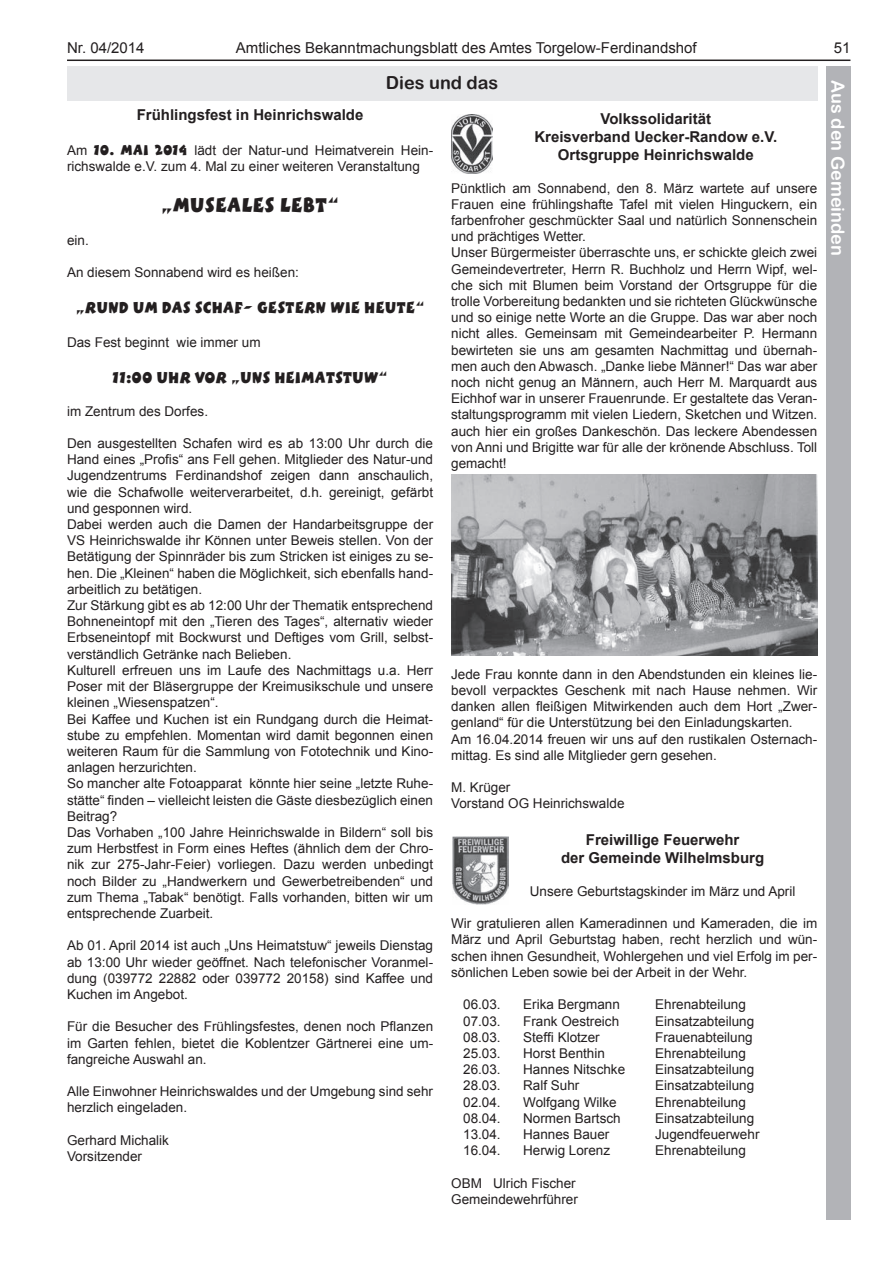
<style>
.page{position:relative;width:893px;height:1263px;background:#fff}
.page>*{position:absolute;margin:0;border:0;box-sizing:border-box;transform-origin:0 0}
.t1{font:21px "Boink Let Plain";color:#231f20}
.t2{font:18px "Arial Rounded MT Bold";color:#fff}
.t3{font:18px "Arial Rounded MT Bold";color:#231f20}
.t4{font:16.5px "Boink Let Plain";color:#231f20}
.t5{font:700 15px/18px "Arial";color:#231f20;text-align:center}
.t6{font:15px "Arial";color:#231f20}
.t7{font:13.5px/16.2px "Arial";color:#231f20}
.s1{font-family:"Boink Let Plain";font-size:15px}
</style>
<div class="page">
<hr style="left:67px;top:60px;width:783px;height:1px;background:#231f20">
<div style="left:825px;top:67px;width:25px;height:1153px;background:#b2b3b7"></div>
<div style="left:67px;top:67px;width:750px;height:34px;background:#e6e7e9"></div>
<img style="left:452px;top:837px;width:56px;height:68px">
<img style="left:451px;top:474px;width:366px;height:181px">
<img style="left:451px;top:114px;width:41px;height:59px">
<p class="t6" style="left:67px;top:38px;width:79px">Nr. 04/2014</p>
<p class="t6" style="left:236px;top:38px;width:462px">Amtliches Bekanntmachungsblatt des Amtes Torgelow-Ferdinandshof</p>
<p class="t6" style="left:834px;top:38px;width:18px">51</p>
<h2 class="t2" style="left:849px;top:80px;width:177px;rotate:90deg">Aus den Gemeinden</h2>
<h2 class="t3" style="left:386px;top:72px;width:114px">Dies und das</h2>
<p class="t5" style="left:137px;top:107px;width:228px">Frühlingsfest in Heinrichswalde</p>
<p class="t7" style="left:67px;top:142px;width:368px">Am <span class="s1">10. MAI 2014</span> lädt der Natur-und Heimatverein Hein&shy;richswalde e.V. zum 4. Mal zu einer weiteren Veranstaltung</p>
<h1 class="t1" style="left:161px;top:191px;width:179px">„MUSEALES LEBT“</h1>
<p class="t7" style="left:67px;top:232px;width:23px">ein.</p>
<p class="t7" style="left:67px;top:264px;width:233px">An diesem Sonnabend wird es heißen:</p>
<p class="t4" style="left:76px;top:297px;width:350px">„RUND UM DAS SCHAF- GESTERN WIE HEUTE“</p>
<p class="t7" style="left:67px;top:335px;width:195px">Das Fest beginnt wie immer um</p>
<p class="t4" style="left:113px;top:367px;width:276px">11:00 UHR VOR „UNS HEIMATSTUW“</p>
<p class="t7" style="left:67px;top:403px;width:143px">im Zentrum des Dorfes.</p>
<p class="t7" style="left:67px;top:435px;width:368px">Den ausgestellten Schafen wird es ab 13:00 Uhr durch die Hand eines „Profis“ ans Fell gehen. Mitglieder des Natur-und Jugendzentrums Ferdinandshof zeigen dann anschaulich, wie die Schafwolle weiterverarbeitet, d.h. gereinigt, gefärbt und gesponnen wird.<br>Dabei werden auch die Damen der Handarbeitsgruppe der VS Heinrichswalde ihr Können unter Beweis stellen. Von der Betätigung der Spinnräder bis zum Stricken ist einiges zu se&shy;hen. Die „Kleinen“ haben die Möglichkeit, sich ebenfalls hand&shy;arbeitlich zu betätigen.<br>Zur Stärkung gibt es ab 12:00 Uhr der Thematik entsprechend Bohneneintopf mit den „Tieren des Tages“, alternativ wieder Erbseneintopf mit Bockwurst und Deftiges vom Grill, selbst&shy;verständlich Getränke nach Belieben.<br>Kulturell erfreuen uns im Laufe des Nachmittags u.a. Herr Poser mit der Bläsergruppe der Kreimusikschule und unsere kleinen „Wiesenspatzen“.<br>Bei Kaffee und Kuchen ist ein Rundgang durch die Heimat&shy;stube zu empfehlen. Momentan wird damit begonnen einen weiteren Raum für die Sammlung von Fototechnik und Kino&shy;anlagen herzurichten.<br>So mancher alte Fotoapparat könnte hier seine „letzte Ruhe&shy;stätte“ finden – vielleicht leisten die Gäste diesbezüglich einen Beitrag?<br>Das Vorhaben „100 Jahre Heinrichswalde in Bildern“ soll bis zum Herbstfest in Form eines Heftes (ähnlich dem der Chro&shy;nik zur 275-Jahr-Feier) vorliegen. Dazu werden unbedingt noch Bilder zu „Handwerkern und Gewerbetreibenden“ und zum Thema „Tabak“ benötigt. Falls vorhanden, bitten wir um entsprechende Zuarbeit.</p>
<p class="t7" style="left:67px;top:938px;width:368px;text-align:justify">Ab 01. April 2014 ist auch „Uns Heimatstuw“ jeweils Dienstag ab 13:00 Uhr wieder geöffnet. Nach telefonischer Voranmel&shy;dung (039772 22882 oder 039772 20158) sind Kaffee und Kuchen im Angebot.</p>
<p class="t7" style="left:67px;top:1019px;width:368px;text-align:justify">Für die Besucher des Frühlingsfestes, denen noch Pflanzen im Garten fehlen, bietet die Koblentzer Gärtnerei eine um&shy;fangreiche Auswahl an.</p>
<p class="t7" style="left:67px;top:1083px;width:368px">Alle Einwohner Heinrichswaldes und der Umgebung sind sehr herzlich eingeladen.</p>
<p class="t7" style="left:67px;top:1132px;width:104px">Gerhard Michalik<br>Vorsitzender</p>
<p class="t5" style="left:534px;top:110px;width:244px">Volkssolidarität<br>Kreisverband Uecker-Randow e.V.<br>Ortsgruppe Heinrichswalde</p>
<p class="t7" style="left:451px;top:180px;width:368px">Pünktlich am Sonnabend, den 8. März wartete auf unsere Frauen eine frühlingshafte Tafel mit vielen Hinguckern, ein farbenfroher geschmückter Saal und natürlich Sonnenschein und prächtiges Wetter.<br>Unser Bürgermeister überraschte uns, er schickte gleich zwei Gemeindevertreter, Herrn R. Buchholz und Herrn Wipf, wel&shy;che sich mit Blumen beim Vorstand der Ortsgruppe für die trolle Vorbereitung bedankten und sie richteten Glückwünsche und so einige nette Worte an die Gruppe. Das war aber noch nicht alles. Gemeinsam mit Gemeindearbeiter P. Hermann bewirteten sie uns am gesamten Nachmittag und übernah&shy;men auch den Abwasch. „Danke liebe Männer!“ Das war aber noch nicht genug an Männern, auch Herr M. Marquardt aus Eichhof war in unserer Frauenrunde. Er gestaltete das Veran&shy;staltungsprogramm mit vielen Liedern, Sketchen und Witzen. auch hier ein großes Dankeschön. Das leckere Abendessen von Anni und Brigitte war für alle der krönende Abschluss. Toll gemacht!</p>
<p class="t7" style="left:451px;top:666px;width:368px">Jede Frau konnte dann in den Abendstunden ein kleines lie&shy;bevoll verpacktes Geschenk mit nach Hause nehmen. Wir danken allen fleißigen Mitwirkenden auch dem Hort „Zwer&shy;genland“ für die Unterstützung bei den Einladungskarten.<br>Am 16.04.2014 freuen wir uns auf den rustikalen Osternach&shy;mittag. Es sind alle Mitglieder gern gesehen.</p>
<p class="t7" style="left:451px;top:779px;width:175px">M. Krüger<br>Vorstand OG Heinrichswalde</p>
<p class="t5" style="left:561px;top:832px;width:205px">Freiwillige Feuerwehr<br>der Gemeinde Wilhelmsburg</p>
<p class="t7" style="left:530px;top:883px;width:267px">Unsere Geburtstagskinder im März und April</p>
<p class="t7" style="left:451px;top:915px;width:368px;text-align:justify">Wir gratulieren allen Kameradinnen und Kameraden, die im März und April Geburtstag haben, recht herzlich und wün&shy;schen ihnen Gesundheit, Wohlergehen und viel Erfolg im per&shy;sönlichen Leben sowie bei der Arbeit in der Wehr.</p>
<p class="t7" style="left:463px;top:996px;width:39px">06.03.</p>
<p class="t7" style="left:523px;top:996px;width:98px">Erika Bergmann</p>
<p class="t7" style="left:655px;top:996px;width:92px">Ehrenabteilung</p>
<p class="t7" style="left:463px;top:1013px;width:39px">07.03.</p>
<p class="t7" style="left:523px;top:1013px;width:98px">Frank Oestreich</p>
<p class="t7" style="left:655px;top:1013px;width:101px">Einsatzabteilung</p>
<p class="t7" style="left:463px;top:1029px;width:39px">08.03.</p>
<p class="t7" style="left:523px;top:1029px;width:78px">Steffi Klotzer</p>
<p class="t7" style="left:655px;top:1029px;width:99px">Frauenabteilung</p>
<p class="t7" style="left:463px;top:1045px;width:39px">25.03.</p>
<p class="t7" style="left:523px;top:1045px;width:83px">Horst Benthin</p>
<p class="t7" style="left:655px;top:1045px;width:92px">Ehrenabteilung</p>
<p class="t7" style="left:463px;top:1061px;width:39px">26.03.</p>
<p class="t7" style="left:523px;top:1061px;width:104px">Hannes Nitschke</p>
<p class="t7" style="left:655px;top:1061px;width:101px">Einsatzabteilung</p>
<p class="t7" style="left:463px;top:1077px;width:39px">28.03.</p>
<p class="t7" style="left:523px;top:1077px;width:58px">Ralf Suhr</p>
<p class="t7" style="left:655px;top:1077px;width:101px">Einsatzabteilung</p>
<p class="t7" style="left:463px;top:1094px;width:39px">02.04.</p>
<p class="t7" style="left:523px;top:1094px;width:95px">Wolfgang Wilke</p>
<p class="t7" style="left:655px;top:1094px;width:92px">Ehrenabteilung</p>
<p class="t7" style="left:463px;top:1110px;width:39px">08.04.</p>
<p class="t7" style="left:523px;top:1110px;width:99px">Normen Bartsch</p>
<p class="t7" style="left:655px;top:1110px;width:101px">Einsatzabteilung</p>
<p class="t7" style="left:463px;top:1126px;width:39px">13.04.</p>
<p class="t7" style="left:523px;top:1126px;width:88px">Hannes Bauer</p>
<p class="t7" style="left:655px;top:1126px;width:106px">Jugendfeuerwehr</p>
<p class="t7" style="left:463px;top:1142px;width:39px">16.04.</p>
<p class="t7" style="left:523px;top:1142px;width:89px">Herwig Lorenz</p>
<p class="t7" style="left:655px;top:1142px;width:92px">Ehrenabteilung</p>
<p class="t7" style="left:451px;top:1175px;width:128px">OBM Ulrich Fischer<br>Gemeindewehrführer</p>
</div>
